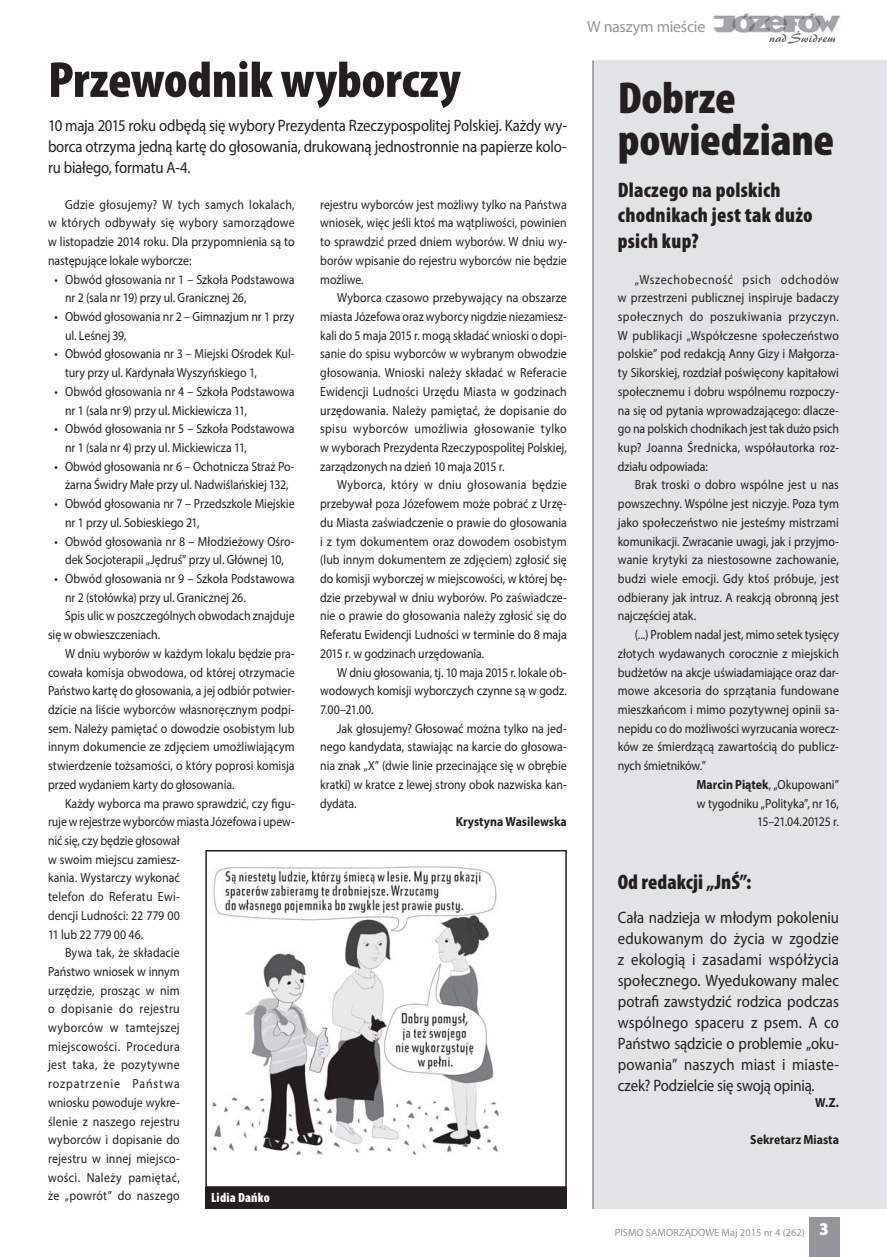
<style>
.page{position:relative;width:887px;height:1257px;background:#fff}
.page>*{position:absolute;margin:0;border:0;box-sizing:border-box;transform-origin:0 0}
.t1{font:900 condensed 51px "Myriad Pro";letter-spacing:-.005em;color:#231f20;scale:1.04 1}
.t2{font:900 condensed 45px/42px "Myriad Pro";letter-spacing:-.005em;color:#231f20;scale:1.04 1}
.t3{font:900 condensed 21px/25.2px "Myriad Pro";letter-spacing:.015em;color:#231f20}
.t4{font:16.5px/21px "Myriad Pro";letter-spacing:-.01em;color:#231f20;text-align:justify;scale:.9 1}
.t5{font:16.2px "Myriad Pro";letter-spacing:-.015em;color:#939598}
.t6{font:900 condensed 13.35px "Myriad Pro";letter-spacing:.015em;color:#fff}
.t7{font:13.2px/18.8px "Myriad Pro";color:#231f20;text-align:justify;scale:.9 1}
.t8{font:13.2px "Myriad Pro";letter-spacing:.02em;color:#231f20;scale:.9 1}
.t9{font:13.2px "Myriad Pro";letter-spacing:.025em;color:#231f20;scale:.9 1}
.t10{font:700 13.2px "Myriad Pro";color:#231f20;scale:.9 1}
.t11{font:13.2px "Myriad Pro";letter-spacing:.03em;color:#231f20;scale:.9 1}
.t12{font:13.2px "Myriad Pro";letter-spacing:.075em;color:#231f20;scale:.9 1}
.t13{font:13.2px "Myriad Pro";letter-spacing:-.045em;color:#231f20;scale:.9 1}
.t14{font:10.5px "Myriad Pro";color:#939598}
.s1{font-weight:400}
.s2{font-weight:900;font-size:18px;color:#fff}
</style>
<div class="page">
<img style="left:713px;top:14px;width:127px;height:19px">
<svg style="left:769px;top:31px;width:66px;height:13px"></svg>
<div style="left:809px;top:1217px;width:30px;height:40px;background:#939598"></div>
<div style="left:592px;top:61px;width:295px;height:1148px;background:#e2e3e4"></div>
<hr style="left:592px;top:61px;width:2px;height:1148px;background:#939598">
<img style="left:212px;top:866px;width:287px;height:288px">
<div style="left:205px;top:850px;width:362px;height:338px;border:2px solid #231f20"></div>
<div style="left:205px;top:1188px;width:362px;height:21px;background:#231f20"></div>
<h1 class="t1" style="left:48px;top:61px;width:398px">Przewodnik wyborczy</h1>
<p class="t4" style="left:48px;top:116px;width:578px">10 maja 2015 roku odbędą się wybory Prezydenta Rzeczypospolitej Polskiej. Każdy wy&shy;borca otrzyma jedną kartę do głosowania, drukowaną jednostronnie na papierze kolo&shy;ru białego, formatu A-4.</p>
<p class="t7" style="left:48px;top:196px;width:276px;text-indent:17px">Gdzie głosujemy? W tych samych lokalach, w których odbywały się wybory samorządowe w listopadzie 2014 roku. Dla przypomnienia są to następujące lokale wyborcze:</p>
<p class="t7" style="left:65px;top:271px;width:257px;text-indent:-11px">• Obwód głosowania nr 1 – Szkoła Podstawowa nr 2 (sala nr 19) przy ul. Granicznej 26,</p>
<p class="t7" style="left:65px;top:309px;width:257px;text-indent:-11px">• Obwód głosowania nr 2 – Gimnazjum nr 1 przy ul. Leśnej 39,</p>
<p class="t7" style="left:65px;top:346px;width:257px;text-indent:-11px">• Obwód głosowania nr 3 – Miejski Ośrodek Kul&shy;tury przy ul. Kardynała Wyszyńskiego 1,</p>
<p class="t7" style="left:65px;top:383px;width:257px;text-indent:-11px">• Obwód głosowania nr 4 – Szkoła Podstawowa nr 1 (sala nr 9) przy ul. Mickiewicza 11,</p>
<p class="t7" style="left:65px;top:421px;width:257px;text-indent:-11px">• Obwód głosowania nr 5 – Szkoła Podstawowa nr 1 (sala nr 4) przy ul. Mickiewicza 11,</p>
<p class="t7" style="left:54px;top:458px;width:268px;text-align:center">• Obwód głosowania nr 6 – Ochotnicza Straż Po&shy;żarna Świdry Małe przy ul. Nadwiślańskiej 132,</p>
<p class="t7" style="left:65px;top:496px;width:257px;text-indent:-11px">• Obwód głosowania nr 7 – Przedszkole Miejskie nr 1 przy ul. Sobieskiego 21,</p>
<p class="t7" style="left:54px;top:533px;width:268px;text-align:center">• Obwód głosowania nr 8 – Młodzieżowy Ośro&shy;dek Socjoterapii „Jędruś” przy ul. Głównej 10,</p>
<p class="t7" style="left:54px;top:570px;width:268px">• Obwód głosowania nr 9 – Szkoła Podstawowa</p>
<p class="t7" style="left:65px;top:589px;width:202px">nr 2 (stołówka) przy ul. Granicznej 26.</p>
<p class="t7" style="left:65px;top:608px;width:257px">Spis ulic w poszczególnych obwodach znajduje</p>
<p class="t7" style="left:48px;top:627px;width:126px">się w obwieszczeniach.</p>
<p class="t7" style="left:65px;top:645px;width:257px">W dniu wyborów w każdym lokalu będzie pra-</p>
<p class="t7" style="left:48px;top:664px;width:276px">cowała komisja obwodowa, od której otrzymacie</p>
<p class="t7" style="left:48px;top:683px;width:276px">Państwo kartę do głosowania, a jej odbiór potwier-</p>
<p class="t7" style="left:48px;top:701px;width:275px">dzicie na liście wyborców własnoręcznym podpi-</p>
<p class="t7" style="left:48px;top:720px;width:275px">sem. Należy pamiętać o dowodzie osobistym lub</p>
<p class="t7" style="left:48px;top:739px;width:275px">innym dokumencie ze zdjęciem umożliwiającym</p>
<p class="t7" style="left:48px;top:758px;width:275px">stwierdzenie tożsamości, o który poprosi komisja</p>
<p class="t7" style="left:48px;top:776px;width:209px">przed wydaniem karty do głosowania.</p>
<p class="t7" style="left:65px;top:795px;width:257px">Każdy wyborca ma prawo sprawdzić, czy figu-</p>
<p class="t7" style="left:48px;top:814px;width:276px">ruje w rejestrze wyborców miasta Józefowa i upew-</p>
<p class="t7" style="left:48px;top:832px;width:148px">nić się, czy będzie głosował</p>
<p class="t7" style="left:48px;top:851px;width:148px">w swoim miejscu zamiesz-</p>
<p class="t7" style="left:48px;top:870px;width:148px">kania. Wystarczy wykonać</p>
<p class="t8" style="left:48px;top:892px;width:148px">telefon do Referatu Ewi-</p>
<p class="t7" style="left:48px;top:907px;width:148px">dencji Ludności: 22 779 00</p>
<p class="t7" style="left:48px;top:926px;width:107px">11 lub 22 779 00 46.</p>
<p class="t7" style="left:65px;top:945px;width:129px">Bywa tak, że składacie</p>
<p class="t7" style="left:48px;top:963px;width:148px">Państwo wniosek w innym</p>
<p class="t9" style="left:48px;top:985px;width:148px">urzędzie, prosząc w nim</p>
<p class="t11" style="left:48px;top:1004px;width:148px">o dopisanie do rejestru</p>
<p class="t11" style="left:48px;top:1023px;width:148px">wyborców w tamtejszej</p>
<p class="t9" style="left:48px;top:1041px;width:148px">miejscowości. Procedura</p>
<p class="t9" style="left:48px;top:1060px;width:148px">jest taka, że pozytywne</p>
<p class="t12" style="left:48px;top:1079px;width:148px">rozpatrzenie Państwa</p>
<p class="t7" style="left:48px;top:1094px;width:148px">wniosku powoduje wykre-</p>
<p class="t8" style="left:48px;top:1116px;width:148px">ślenie z naszego rejestru</p>
<p class="t7" style="left:48px;top:1132px;width:148px">wyborców i dopisanie do</p>
<p class="t7" style="left:48px;top:1150px;width:148px">rejestru w innej miejsco-</p>
<p class="t11" style="left:48px;top:1172px;width:148px">wości. Należy pamiętać,</p>
<p class="t8" style="left:48px;top:1191px;width:148px">że „powrót” do naszego</p>
<p class="t6" style="left:211px;top:1193px;width:60px">Lidia Dańko</p>
<p class="t7" style="left:320px;top:196px;width:276px">rejestru wyborców jest możliwy tylko na Państwa wniosek, więc jeśli ktoś ma wątpliwości, powinien to sprawdzić przed dniem wyborów. W dniu wy&shy;borów wpisanie do rejestru wyborców nie będzie możliwe.</p>
<p class="t7" style="left:320px;top:290px;width:276px;text-indent:17px">Wyborca czasowo przebywający na obszarze miasta Józefowa oraz wyborcy nigdzie niezamiesz&shy;kali do 5 maja 2015 r. mogą składać wnioski o dopi&shy;sanie do spisu wyborców w wybranym obwodzie głosowania. Wnioski należy składać w Referacie Ewidencji Ludności Urzędu Miasta w godzinach urzędowania. Należy pamiętać, że dopisanie do spisu wyborców umożliwia głosowanie tylko w wyborach Prezydenta Rzeczypospolitej Polskiej, zarządzonych na dzień 10 maja 2015 r.</p>
<p class="t7" style="left:320px;top:477px;width:276px;text-indent:17px">Wyborca, który w dniu głosowania będzie przebywał poza Józefowem może pobrać z Urzę&shy;du Miasta zaświadczenie o prawie do głosowania i z tym dokumentem oraz dowodem osobistym (lub innym dokumentem ze zdjęciem) zgłosić się do komisji wyborczej w miejscowości, w której bę&shy;dzie przebywał w dniu wyborów. Po zaświadcze&shy;nie o prawie do głosowania należy zgłosić się do Referatu Ewidencji Ludności w terminie do 8 maja 2015 r. w godzinach urzędowania.</p>
<p class="t7" style="left:320px;top:664px;width:276px;text-indent:17px">W dniu głosowania, tj. 10 maja 2015 r. lokale ob&shy;wodowych komisji wyborczych czynne są w godz.<br>7.00–21.00.</p>
<p class="t7" style="left:320px;top:720px;width:276px;text-indent:17px">Jak głosujemy? Głosować można tylko na jed&shy;nego kandydata, stawiając na karcie do głosowa&shy;nia znak „X” (dwie linie przecinające się w obrębie kratki) w kratce z lewej strony obok nazwiska kan&shy;dydata.</p>
<p class="t10" style="left:456px;top:817px;width:125px">Krystyna Wasilewska</p>
<p class="t5" style="left:587px;top:20px;width:120px">W naszym mieście</p>
<h2 class="t2" style="left:618px;top:81px;width:210px">Dobrze powiedziane</h2>
<h3 class="t3" style="left:618px;top:180px;width:196px">Dlaczego na polskich chodnikach jest tak dużo psich kup?</h3>
<p class="t7" style="left:618px;top:271px;width:247px;text-indent:17px">„Wszechobecność psich odchodów w przestrzeni publicznej inspiruje badaczy społecznych do poszukiwania przyczyn.<br>W publikacji „Współczesne społeczeństwo polskie” pod redakcją Anny Gizy i Małgorza&shy;ty Sikorskiej, rozdział poświęcony kapitałowi społecznemu i dobru wspólnemu rozpoczy&shy;na się od pytania wprowadzającego: dlacze&shy;go na polskich chodnikach jest tak dużo psich kup? Joanna Średnicka, współautorka roz&shy;działu odpowiada:</p>
<p class="t7" style="left:618px;top:477px;width:247px;text-indent:17px">Brak troski o dobro wspólne jest u nas powszechny. Wspólne jest niczyje. Poza tym jako społeczeństwo nie jesteśmy mistrzami komunikacji. Zwracanie uwagi, jak i przyjmo&shy;wanie krytyki za niestosowne zachowanie, budzi wiele emocji. Gdy ktoś próbuje, jest odbierany jak intruz. A reakcją obronną jest najczęściej atak.</p>
<p class="t7" style="left:635px;top:627px;width:228px">(...) Problem nadal jest, mimo setek tysięcy</p>
<p class="t7" style="left:618px;top:645px;width:247px">złotych wydawanych corocznie z miejskich</p>
<p class="t7" style="left:618px;top:664px;width:247px">budżetów na akcje uświadamiające oraz dar-</p>
<p class="t7" style="left:618px;top:683px;width:247px">mowe akcesoria do sprzątania fundowane</p>
<p class="t7" style="left:618px;top:701px;width:247px">mieszkańcom i mimo pozytywnej opinii sa-</p>
<p class="t7" style="left:618px;top:720px;width:247px">nepidu co do możliwości wyrzucania worecz-</p>
<p class="t7" style="left:618px;top:739px;width:247px">ków ze śmierdzącą zawartością do publicz-</p>
<p class="t7" style="left:618px;top:758px;width:100px">nych śmietników.”</p>
<p class="t10" style="left:696px;top:779px;width:160px">Marcin Piątek<span class="s1">, „Okupowani”</span></p>
<p class="t7" style="left:697px;top:795px;width:159px">w tygodniku „Polityka”, nr 16,</p>
<p class="t13" style="left:757px;top:817px;width:92px">15–21.04.20125 r.</p>
<h3 class="t3" style="left:618px;top:871px;width:135px">Od redakcji „JnŚ”:</h3>
<p class="t4" style="left:618px;top:908px;width:247px">Cała nadzieja w młodym pokoleniu edukowanym do życia w zgodzie z ekologią i zasadami współżycia społecznego. Wyedukowany malec potrafi zawstydzić rodzica podczas wspólnego spaceru z psem. A co Państwo sądzicie o problemie „oku&shy;powania” naszych miast i miaste&shy;czek? Podzielcie się swoją opinią.</p>
<p class="t10" style="left:815px;top:1097px;width:28px">W.Z.</p>
<p class="t10" style="left:750px;top:1135px;width:100px">Sekretarz Miasta</p>
<p class="t14" style="left:615px;top:1228px;width:216px">PISMO SAMORZĄDOWE Maj 2015 nr 4 (262) <span class="s2">3</span></p>
</div>
